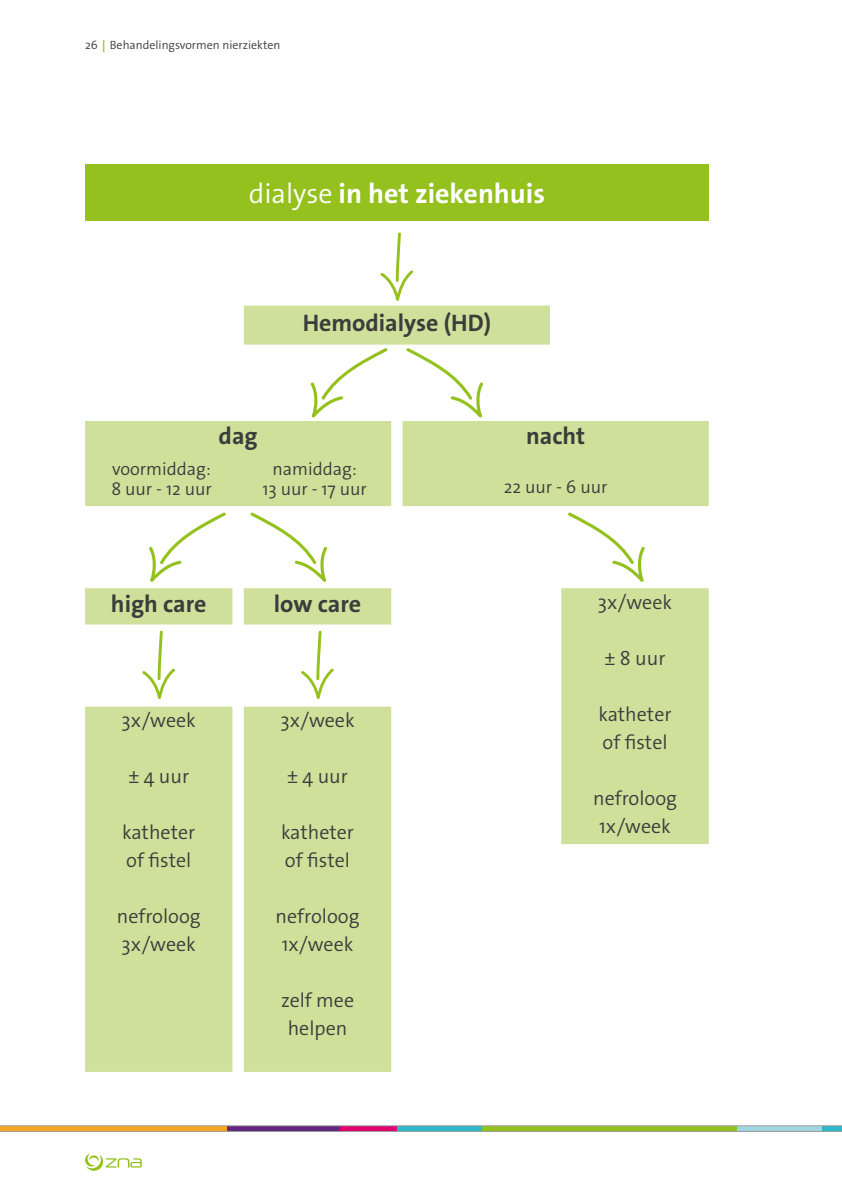
<style>
.page{position:relative;width:842px;height:1191px;background:#fff}
.page>*{position:absolute;margin:0;border:0;box-sizing:border-box;transform-origin:0 0}
.t1{font:700 28px "The Sans Os F";color:#fff}
.t2{font:700 24px "The Sans Os F";color:#3c3c3b}
.t3{font:300 20px/28px "The Sans Os F";color:#3c3c3b}
.t4{font:300 18px/20px "The Sans Os F";color:#3c3c3b}
.t5{font:300 12px "The Sans Os F";color:#3c3c3b}
.s1{font-weight:700;color:#a2c73a}
.s2{font-weight:300}
</style>
<div class="page">
<svg style="left:0;top:1125px;width:842px;height:6px;background:#a49e6d"></svg>
<svg style="left:85px;top:1153px;width:57px;height:17px"></svg>
<div style="left:85px;top:164px;width:624px;height:57px;background:#95c11f"></div>
<svg style="left:85px;top:305px;width:624px;height:766px"></svg>
<svg style="left:380px;top:232px;width:34px;height:69px"></svg>
<svg style="left:310px;top:347px;width:78px;height:71px"></svg>
<svg style="left:405px;top:347px;width:79px;height:71px"></svg>
<svg style="left:148px;top:512px;width:79px;height:70px"></svg>
<svg style="left:249px;top:512px;width:79px;height:70px"></svg>
<svg style="left:567px;top:512px;width:78px;height:70px"></svg>
<svg style="left:141px;top:630px;width:35px;height:69px"></svg>
<svg style="left:300px;top:630px;width:35px;height:69px"></svg>
<p class="t5" style="left:85px;top:37px;width:197px">26<span class="s1">↕</span>Behandelingsvormen nierziekten</p>
<h1 class="t1" style="left:249px;top:176px;width:298px"><span class="s2">dialyse</span> in het ziekenhuis</h1>
<p class="t2" style="left:303px;top:308px;width:190px">Hemodialyse (HD)</p>
<p class="t2" style="left:219px;top:421px;width:41px">dag</p>
<p class="t2" style="left:526px;top:421px;width:61px">nacht</p>
<p class="t4" style="left:111px;top:459px;width:102px">voormiddag:<br>8 uur - 12 uur</p>
<p class="t4" style="left:262px;top:459px;width:106px;text-align:center">namiddag:<br>13 uur - 17 uur</p>
<p class="t4" style="left:504px;top:477px;width:105px">22 uur - 6 uur</p>
<p class="t2" style="left:111px;top:588px;width:97px">high care</p>
<p class="t2" style="left:274px;top:588px;width:89px">low care</p>
<p class="t3" style="left:598px;top:588px;width:76px">3x/week</p>
<p class="t3" style="left:605px;top:644px;width:62px">± 8 uur</p>
<p class="t3" style="left:122px;top:706px;width:76px">3x/week</p>
<p class="t3" style="left:280px;top:706px;width:76px">3x/week</p>
<p class="t3" style="left:128px;top:762px;width:62px">± 4 uur</p>
<p class="t3" style="left:122px;top:818px;width:74px">katheter of fistel</p>
<p class="t3" style="left:287px;top:762px;width:62px">± 4 uur</p>
<p class="t3" style="left:281px;top:818px;width:75px">katheter of fistel</p>
<p class="t3" style="left:117px;top:902px;width:85px">nefroloog<br>3x/week</p>
<p class="t3" style="left:276px;top:902px;width:85px;text-align:center">nefroloog<br>1x/week</p>
<p class="t3" style="left:281px;top:986px;width:75px;text-align:center">zelf mee helpen</p>
<p class="t3" style="left:598px;top:700px;width:74px">katheter of fistel</p>
<p class="t3" style="left:593px;top:784px;width:85px;text-align:center">nefroloog<br>1x/week</p>
</div>
